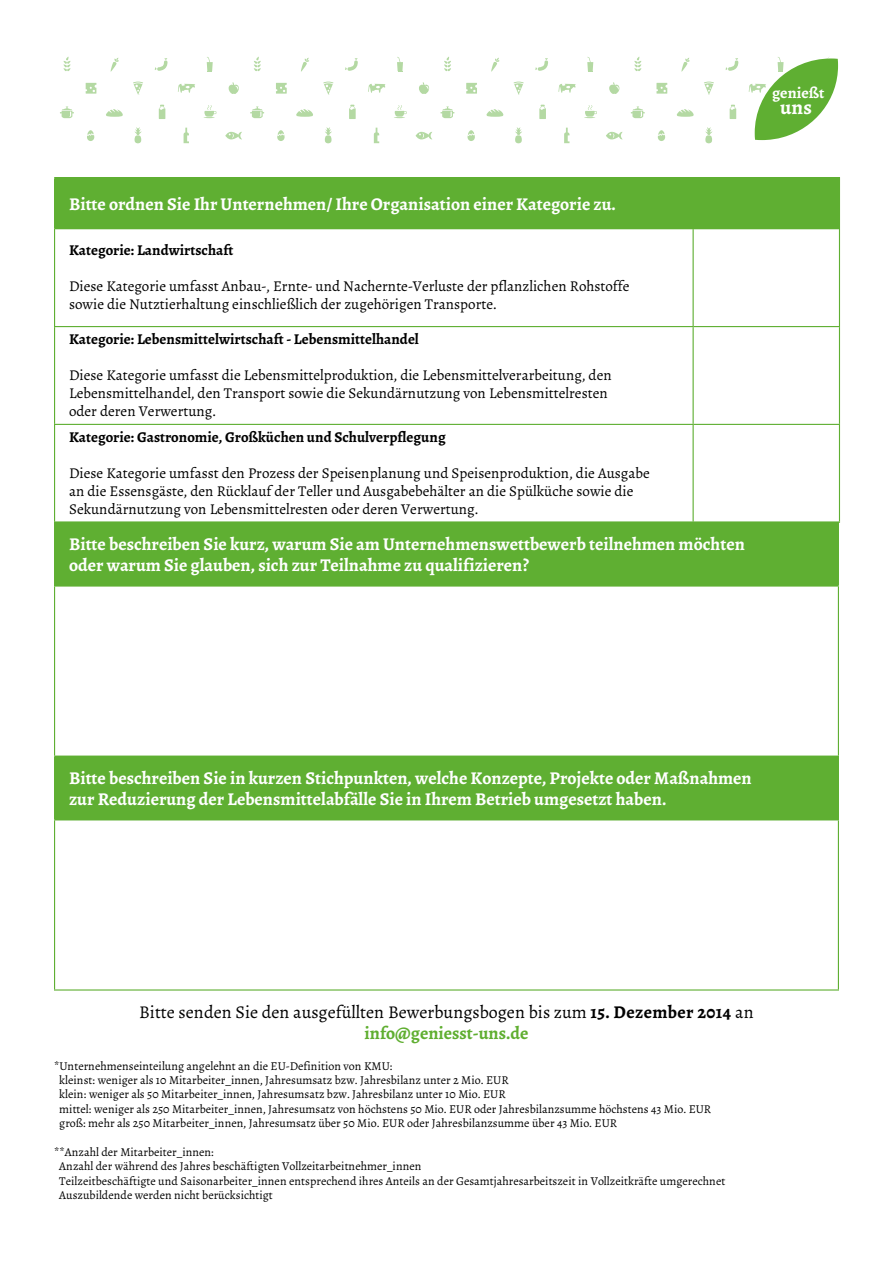
<style>
.page{position:relative;width:893px;height:1263px;background:#fff}
.page>*{position:absolute;margin:0;border:0;box-sizing:border-box;transform-origin:0 0}
.t1{font:700 20.4px "Alegreya";color:#fff}
.t2{font:700 18px/21.6px "Alegreya";color:#fff}
.t3{font:18px/21.6px "Alegreya";color:#000;text-align:center}
.t4{font:700 15.6px "Alegreya";color:#fff}
.t5{font:15px/18px "Alegreya";color:#000}
.t6{font:700 15px "Alegreya";color:#000}
.t7{font:12px/14.4px "Alegreya";color:#000}
.s1{font-weight:700}
.s2{font-weight:700;color:#5fae30}
</style>
<div class="page">
<svg style="left:60px;top:56px;width:628px;height:88px"></svg>
<svg style="left:688px;top:57px;width:153px;height:127px"></svg>
<div style="left:55px;top:178px;width:784px;height:51px;background:#5faf32"></div>
<hr style="left:693px;top:229px;width:1px;height:97px;background:#5faf32">
<hr style="left:54px;top:326px;width:639px;height:1px;background:#5faf32">
<hr style="left:693px;top:326px;width:147px;height:1px;background:#5faf32">
<hr style="left:693px;top:327px;width:1px;height:97px;background:#5faf32">
<hr style="left:693px;top:424px;width:147px;height:1px;background:#5faf32">
<hr style="left:693px;top:425px;width:1px;height:97px;background:#5faf32">
<hr style="left:693px;top:522px;width:147px;height:1px;background:#5faf32">
<hr style="left:54px;top:229px;width:1px;height:97px;background:#5faf32">
<hr style="left:839px;top:229px;width:1px;height:97px;background:#5faf32">
<hr style="left:54px;top:327px;width:1px;height:97px;background:#5faf32">
<hr style="left:839px;top:327px;width:1px;height:97px;background:#5faf32">
<hr style="left:839px;top:425px;width:1px;height:97px;background:#5faf32">
<hr style="left:54px;top:424px;width:639px;height:1px;background:#5faf32">
<hr style="left:54px;top:425px;width:1px;height:97px;background:#5faf32">
<hr style="left:54px;top:177px;width:639px;height:1px;background:#5faf32">
<hr style="left:54px;top:178px;width:1px;height:51px;background:#5faf32">
<hr style="left:693px;top:177px;width:147px;height:1px;background:#5faf32">
<hr style="left:839px;top:178px;width:1px;height:51px;background:#5faf32">
<div style="left:55px;top:522px;width:783px;height:64px;background:#5faf32"></div>
<div style="left:55px;top:756px;width:783px;height:64px;background:#5faf32"></div>
<hr style="left:838px;top:523px;width:1px;height:62px;background:#5faf32">
<hr style="left:838px;top:587px;width:1px;height:168px;background:#5faf32">
<hr style="left:54px;top:522px;width:785px;height:1px;background:#5faf32">
<hr style="left:54px;top:523px;width:1px;height:62px;background:#5faf32">
<hr style="left:54px;top:585px;width:785px;height:2px;background:#5faf32">
<hr style="left:54px;top:587px;width:1px;height:168px;background:#5faf32">
<hr style="left:54px;top:755px;width:785px;height:2px;background:#5faf32">
<hr style="left:54px;top:757px;width:1px;height:62px;background:#5faf32">
<hr style="left:838px;top:757px;width:1px;height:62px;background:#5faf32">
<hr style="left:54px;top:819px;width:785px;height:1px;background:#5faf32">
<hr style="left:54px;top:820px;width:1px;height:169px;background:#5faf32">
<hr style="left:838px;top:820px;width:1px;height:169px;background:#5faf32">
<hr style="left:54px;top:989px;width:785px;height:1px;background:#5faf32">
<h3 class="t4" style="left:772px;top:83px;width:54px">genießt</h3>
<h1 class="t1" style="left:780px;top:94px;width:33px">uns</h1>
<h2 class="t2" style="left:69px;top:193px;width:548px">Bitte ordnen Sie Ihr Unternehmen/ Ihre Organisation einer Kategorie zu.</h2>
<p class="t6" style="left:69px;top:241px;width:166px">Kategorie: Landwirtschaft</p>
<p class="t5" style="left:69px;top:278px;width:562px">Diese Kategorie umfasst Anbau-, Ernte- und Nachernte-Verluste der pflanzlichen Rohstoffe sowie die Nutztierhaltung einschließlich der zugehörigen Transporte.</p>
<p class="t6" style="left:69px;top:330px;width:351px">Kategorie: Lebensmittelwirtschaft - Lebensmittelhandel</p>
<p class="t5" style="left:69px;top:366px;width:544px">Diese Kategorie umfasst die Lebensmittelproduktion, die Lebensmittelverarbeitung, den<br>Lebensmittelhandel, den Transport sowie die Sekundärnutzung von Lebensmittelresten oder deren Verwertung.</p>
<p class="t6" style="left:69px;top:427px;width:378px">Kategorie: Gastronomie, Großküchen und Schulverpflegung</p>
<p class="t5" style="left:69px;top:464px;width:582px">Diese Kategorie umfasst den Prozess der Speisenplanung und Speisenproduktion, die Ausgabe an die Essensgäste, den Rücklauf der Teller und Ausgabebehälter an die Spülküche sowie die<br>Sekundärnutzung von Lebensmittelresten oder deren Verwertung.</p>
<h2 class="t2" style="left:69px;top:533px;width:677px">Bitte beschreiben Sie kurz, warum Sie am Unternehmenswettbewerb teilnehmen möchten oder warum Sie glauben, sich zur Teilnahme zu qualifizieren?</h2>
<h2 class="t2" style="left:69px;top:767px;width:684px">Bitte beschreiben Sie in kurzen Stichpunkten, welche Konzepte, Projekte oder Maßnahmen zur Reduzierung der Lebensmittelabfälle Sie in Ihrem Betrieb umgesetzt haben.</h2>
<h2 class="t3" style="left:139px;top:1001px;width:616px">Bitte senden Sie den ausgefüllten Bewerbungsbogen bis zum <span class="s1">15. Dezember 2014</span> an <span class="s2">info@geniesst-uns.de</span></h2>
<p class="t7" style="left:59px;top:1058px;width:653px;text-indent:-5px">*Unternehmenseinteilung angelehnt an die EU-Definition von KMU:<br>kleinst: weniger als 10 Mitarbeiter_innen, Jahresumsatz bzw. Jahresbilanz unter 2 Mio. EUR<br>klein: weniger als 50 Mitarbeiter_innen, Jahresumsatz bzw. Jahresbilanz unter 10 Mio. EUR<br>mittel: weniger als 250 Mitarbeiter_innen, Jahresumsatz von höchstens 50 Mio. EUR oder Jahresbilanzsumme höchstens 43 Mio. EUR groß: mehr als 250 Mitarbeiter_innen, Jahresumsatz über 50 Mio. EUR oder Jahresbilanzsumme über 43 Mio. EUR</p>
<p class="t7" style="left:59px;top:1145px;width:668px;text-indent:-5px">**Anzahl der Mitarbeiter_innen:<br>Anzahl der während des Jahres beschäftigten Vollzeitarbeitnehmer_innen<br>Teilzeitbeschäftigte und Saisonarbeiter_innen entsprechend ihres Anteils an der Gesamtjahresarbeitszeit in Vollzeitkräfte umgerechnet Auszubildende werden nicht berücksichtigt</p>
</div>
